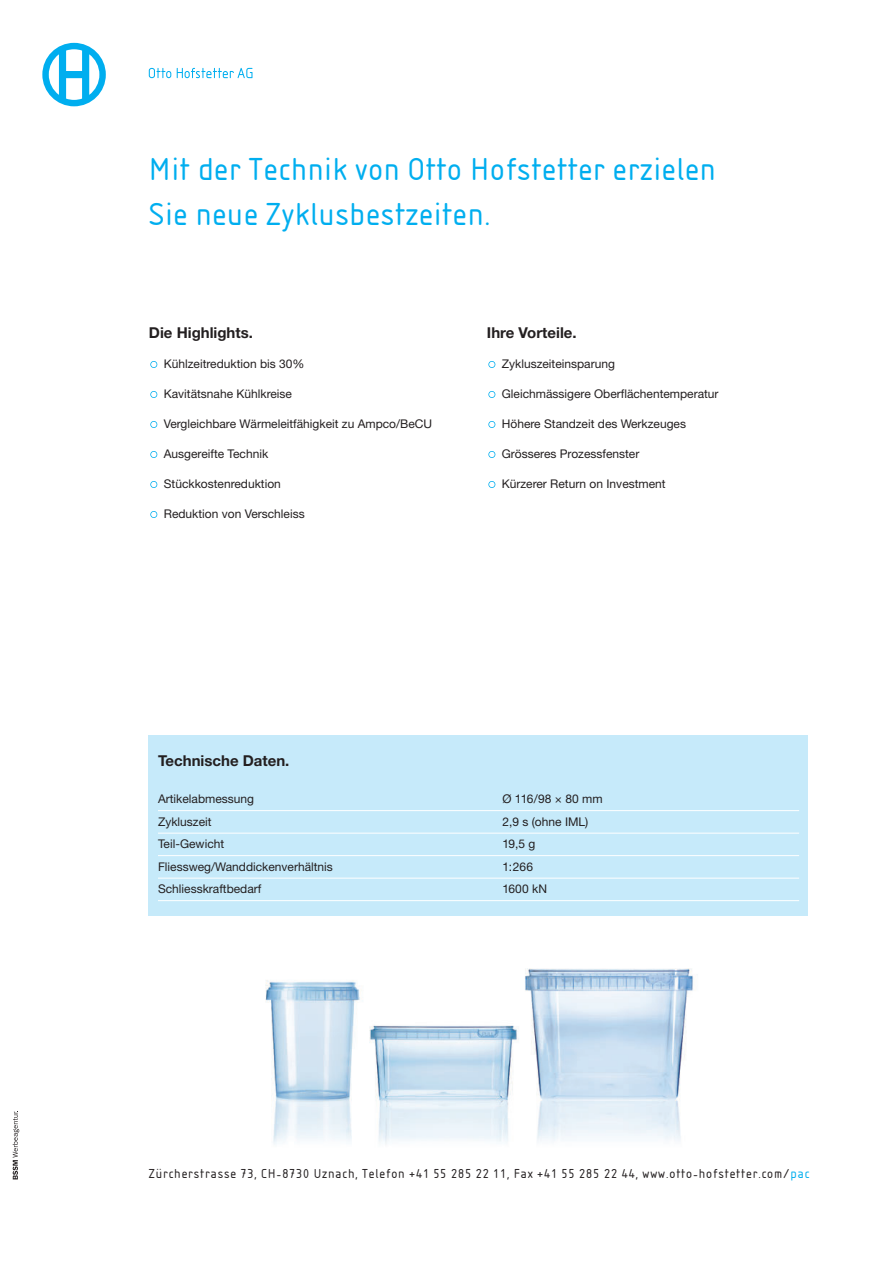
<style>
.page{position:relative;width:893px;height:1263px;background:#fff}
.page>*{position:absolute;margin:0;border:0;box-sizing:border-box;transform-origin:0 0}
.t1{font:33px/45px "Isonorm BEFOP";letter-spacing:.025em;color:#00aeef}
.t2{font:700 15px "Helvetica Neue LT";color:#231f20}
.t3{font:13.5px "Isonorm BEFOP";letter-spacing:.065em;color:#231f20}
.t4{font:12px "Helvetica Neue LT";color:#231f20}
.s1{color:#00aeef}
</style>
<div class="page">
<div style="left:149px;top:735px;width:659px;height:180px;background:#c6eafa"></div>
<div style="left:150px;top:511px;width:7px;height:7px;border:2px solid #00aeef;border-radius:50%"></div>
<div style="left:150px;top:481px;width:7px;height:7px;border:2px solid #00aeef;border-radius:50%"></div>
<div style="left:150px;top:451px;width:7px;height:7px;border:2px solid #00aeef;border-radius:50%"></div>
<div style="left:150px;top:421px;width:7px;height:7px;border:2px solid #00aeef;border-radius:50%"></div>
<div style="left:150px;top:391px;width:7px;height:7px;border:2px solid #00aeef;border-radius:50%"></div>
<div style="left:150px;top:361px;width:7px;height:7px;border:2px solid #00aeef;border-radius:50%"></div>
<div style="left:488px;top:481px;width:7px;height:7px;border:2px solid #00aeef;border-radius:50%"></div>
<div style="left:488px;top:451px;width:7px;height:7px;border:2px solid #00aeef;border-radius:50%"></div>
<div style="left:488px;top:421px;width:7px;height:7px;border:2px solid #00aeef;border-radius:50%"></div>
<div style="left:488px;top:391px;width:7px;height:7px;border:2px solid #00aeef;border-radius:50%"></div>
<div style="left:488px;top:361px;width:7px;height:7px;border:2px solid #00aeef;border-radius:50%"></div>
<hr style="left:158px;top:810px;width:641px;height:1px;background:#fff">
<hr style="left:158px;top:833px;width:641px;height:1px;background:#fff">
<hr style="left:158px;top:855px;width:641px;height:1px;background:#fff">
<hr style="left:158px;top:878px;width:641px;height:1px;background:#fff">
<hr style="left:158px;top:900px;width:641px;height:1px;background:#fff">
<svg style="left:13px;top:1111px;width:6px;height:68px"></svg>
<svg style="left:149px;top:68px;width:22px;height:10px"></svg>
<svg style="left:177px;top:68px;width:75px;height:10px"></svg>
<svg style="left:42px;top:43px;width:64px;height:63px"></svg>
<img style="left:265px;top:968px;width:429px;height:176px">
<h1 class="t1" style="left:149px;top:147px;width:568px">Mit der Technik von Otto Hofstetter erzielen<br>Sie neue Zyklusbestzeiten.</h1>
<p class="t2" style="left:149px;top:327px;width:106px">Die Highlights.</p>
<p class="t4" style="left:164px;top:359px;width:142px">Kühlzeitreduktion bis 30%</p>
<p class="t4" style="left:164px;top:389px;width:130px">Kavitätsnahe Kühlkreise</p>
<p class="t4" style="left:164px;top:419px;width:270px">Vergleichbare Wärmeleitfähigkeit zu Ampco/BeCU</p>
<p class="t4" style="left:164px;top:449px;width:106px">Ausgereifte Technik</p>
<p class="t4" style="left:164px;top:479px;width:119px">Stückkostenreduktion</p>
<p class="t4" style="left:164px;top:509px;width:142px">Reduktion von Verschleiss</p>
<p class="t2" style="left:487px;top:327px;width:91px">Ihre Vorteile.</p>
<p class="t4" style="left:502px;top:359px;width:115px">Zykluszeiteinsparung</p>
<p class="t4" style="left:502px;top:389px;width:218px">Gleichmässigere Oberflächentemperatur</p>
<p class="t4" style="left:502px;top:419px;width:186px">Höhere Standzeit des Werkzeuges</p>
<p class="t4" style="left:502px;top:449px;width:139px">Grösseres Prozessfenster</p>
<p class="t4" style="left:502px;top:479px;width:165px">Kürzerer Return on Investment</p>
<p class="t2" style="left:158px;top:755px;width:133px">Technische Daten.</p>
<p class="t4" style="left:158px;top:794px;width:98px">Artikelabmessung</p>
<p class="t4" style="left:502px;top:794px;width:102px">Ø 116/98 × 80 mm</p>
<p class="t4" style="left:158px;top:817px;width:55px">Zykluszeit</p>
<p class="t4" style="left:502px;top:817px;width:87px">2,9 s (ohne IML)</p>
<p class="t4" style="left:158px;top:839px;width:68px">Teil-Gewicht</p>
<p class="t4" style="left:502px;top:839px;width:34px">19,5 g</p>
<p class="t4" style="left:158px;top:862px;width:176px">Fliessweg/Wanddickenverhältnis</p>
<p class="t4" style="left:502px;top:862px;width:32px">1:266</p>
<p class="t4" style="left:158px;top:884px;width:105px">Schliesskraftbedarf</p>
<p class="t4" style="left:502px;top:884px;width:46px">1600 kN</p>
<p class="t3" style="left:149px;top:1166px;width:662px">Zürcherstrasse 73, CH-8730 Uznach, Telefon +41 55 285 22 11, Fax +41 55 285 22 44, www.otto-hofstetter.com/<span class="s1">pac</span></p>
</div>
